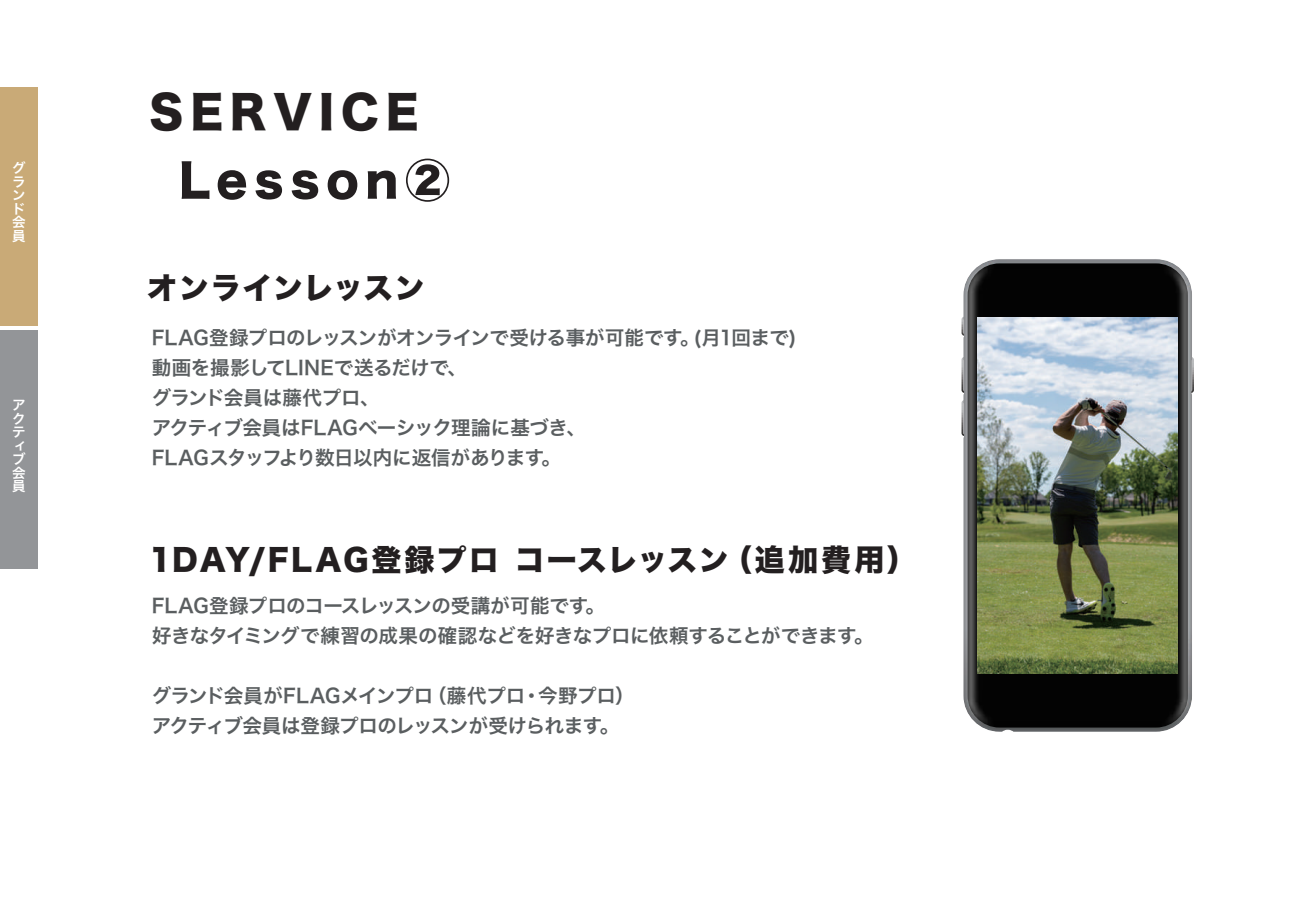
<style>
.page{position:relative;width:1289px;height:919px;background:#fff}
.page>*{position:absolute;margin:0;border:0;box-sizing:border-box;transform-origin:0 0}
.t1{font:45px "Hiragino Sans W8";letter-spacing:.15em;color:#231f20}
.t2{font:30px "Hiragino Sans W8";letter-spacing:.055em;color:#231f20}
.t3{font:30px "Hiragino Sans W8";letter-spacing:.035em;color:#231f20}
.t4{font:19.5px/30px "Hiragino Sans W6";letter-spacing:-.02em;color:#5a5e60}
.t5{font:13.5px/13.5px "Hiragino Sans W6";color:#fff;text-align:justify}
</style>
<div class="page">
<svg style="left:182px;top:161px;width:27px;height:38px"></svg>
<svg style="left:218px;top:170px;width:28px;height:30px"></svg>
<svg style="left:255px;top:170px;width:27px;height:29px"></svg>
<svg style="left:291px;top:170px;width:27px;height:29px"></svg>
<svg style="left:327px;top:170px;width:30px;height:30px"></svg>
<svg style="left:368px;top:170px;width:28px;height:29px"></svg>
<svg style="left:406px;top:159px;width:43px;height:43px"></svg>
<div style="left:0;top:87px;width:38px;height:238px;background:#c9aa77"></div>
<div style="left:0;top:330px;width:38px;height:239px;background:#939598"></div>
<img style="left:1053px;top:259px;width:48px;height:473px">
<img style="left:961px;top:259px;width:92px;height:473px">
<img style="left:1101px;top:259px;width:93px;height:473px">
<p class="t5" style="left:12px;top:161px;width:15px">グランド会員</p>
<p class="t5" style="left:12px;top:398px;width:15px;text-align:left">アクティブ会員</p>
<h1 class="t1" style="left:149px;top:87px;width:271px">SERVICE</h1>
<h2 class="t3" style="left:147px;top:271px;width:279px">オンラインレッスン</h2>
<p class="t4" style="left:152px;top:321px;width:646px">FLAG登録プロのレッスンがオンラインで受ける事が可能です。(月1回まで)動画を撮影してLINEで送るだけで、<br>グランド会員は藤代プロ、<br>アクティブ会員はFLAGベーシック理論に基づき、<br>FLAGスタッフより数日以内に返信があります。</p>
<h2 class="t2" style="left:149px;top:543px;width:769px">1DAY/FLAG登録プロ コースレッスン（追加費用）</h2>
<p class="t4" style="left:152px;top:590px;width:723px">FLAG登録プロのコースレッスンの受講が可能です。<br>好きなタイミングで練習の成果の確認などを好きなプロに依頼することができます。</p>
<p class="t4" style="left:152px;top:680px;width:484px">グランド会員がFLAGメインプロ（藤代プロ・今野プロ）アクティブ会員は登録プロのレッスンが受けられます。</p>
</div>
